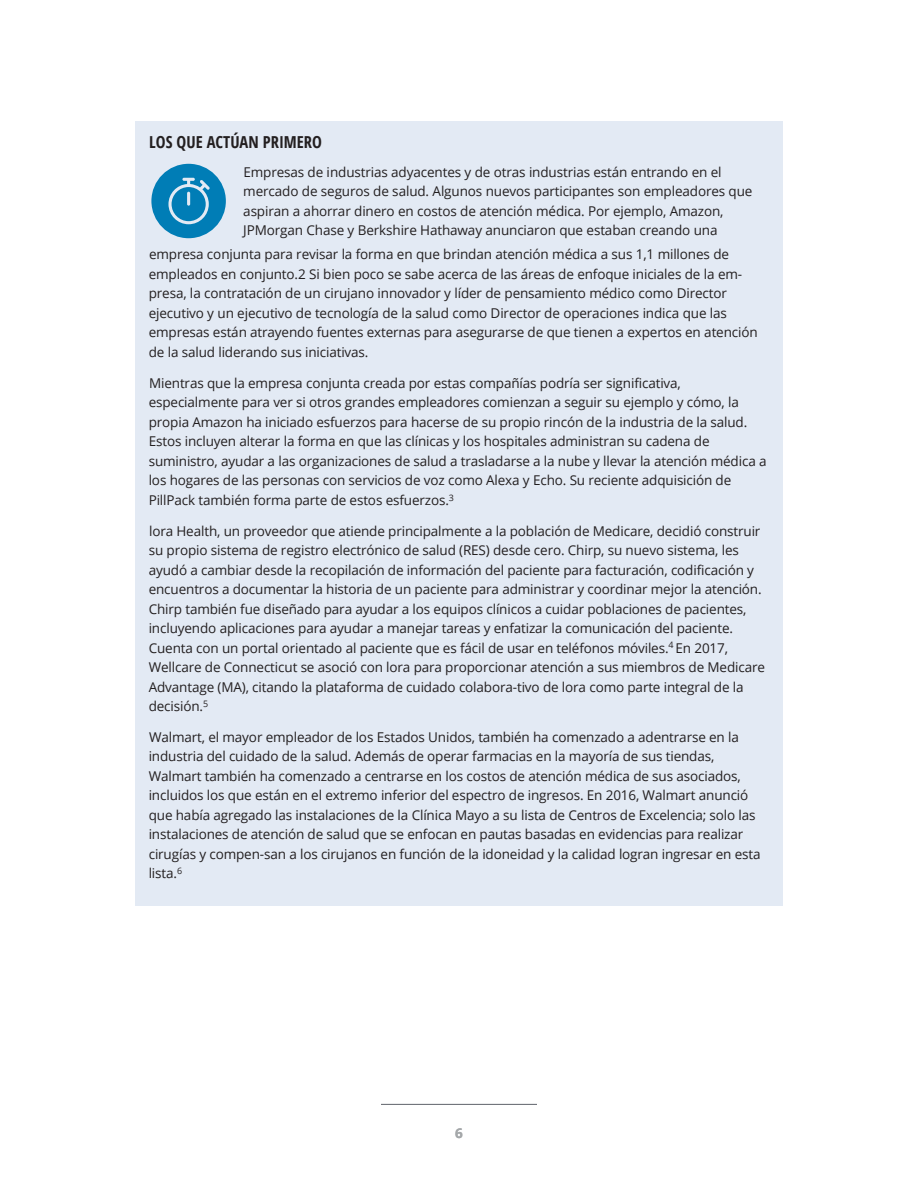
<style>
.page{position:relative;width:918px;height:1188px;background:#fff}
.page>*{position:absolute;margin:0;border:0;box-sizing:border-box;transform-origin:0 0}
.t1{font:700 16.5px "Open Sans Condensed";color:#231f20}
.t2{font:13.5px/19.5px "Open Sans";letter-spacing:-.01em;color:#231f20}
.t3{font:700 13.5px "Open Sans";color:#a5a8aa}
</style>
<div class="page">
<hr style="left:381px;top:1104px;width:156px;height:1px;background:#5f636a">
<div style="left:135px;top:122px;width:648px;height:784px;background:#e3eaf4"></div>
<svg style="left:151px;top:164px;width:75px;height:74px"></svg>
<p class="t1" style="left:149px;top:130px;width:174px">LOS QUE ACTÚAN PRIMERO</p>
<p class="t2" style="left:243px;top:162px;width:511px">Empresas de industrias adyacentes y de otras industrias están entrando en el mercado de seguros de salud. Algunos nuevos participantes son empleadores que aspiran a ahorrar dinero en costos de atención médica. Por ejemplo, Amazon, JPMorgan Chase y Berkshire Hathaway anunciaron que estaban creando una</p>
<p class="t2" style="left:149px;top:244px;width:611px">empresa conjunta para revisar la forma en que brindan atención médica a sus 1,1 millones de empleados en conjunto.2 Si bien poco se sabe acerca de las áreas de enfoque iniciales de la em&shy;presa, la contratación de un cirujano innovador y líder de pensamiento médico como Director ejecutivo y un ejecutivo de tecnología de la salud como Director de operaciones indica que las empresas están atrayendo fuentes externas para asegurarse de que tienen a expertos en atención de la salud liderando sus iniciativas.</p>
<p class="t2" style="left:149px;top:373px;width:619px">Mientras que la empresa conjunta creada por estas compañías podría ser significativa, especialmente para ver si otros grandes empleadores comienzan a seguir su ejemplo y cómo, la propia Amazon ha iniciado esfuerzos para hacerse de su propio rincón de la industria de la salud.<br>Estos incluyen alterar la forma en que las clínicas y los hospitales administran su cadena de suministro, ayudar a las organizaciones de salud a trasladarse a la nube y llevar la atención médica a los hogares de las personas con servicios de voz como Alexa y Echo. Su reciente adquisición de PillPack también forma parte de estos esfuerzos.<sup>3</sup></p>
<p class="t2" style="left:149px;top:521px;width:618px">lora Health, un proveedor que atiende principalmente a la población de Medicare, decidió construir su propio sistema de registro electrónico de salud (RES) desde cero. Chirp, su nuevo sistema, les ayudó a cambiar desde la recopilación de información del paciente para facturación, codificación y encuentros a documentar la historia de un paciente para administrar y coordinar mejor la atención.<br>Chirp también fue diseñado para ayudar a los equipos clínicos a cuidar poblaciones de pacientes, incluyendo aplicaciones para ayudar a manejar tareas y enfatizar la comunicación del paciente.<br>Cuenta con un portal orientado al paciente que es fácil de usar en teléfonos móviles.<sup>4</sup> En 2017, Wellcare de Connecticut se asoció con lora para proporcionar atención a sus miembros de Medicare Advantage (MA), citando la plataforma de cuidado colabora-tivo de lora como parte integral de la decisión.<sup>5</sup></p>
<p class="t2" style="left:149px;top:727px;width:613px">Walmart, el mayor empleador de los Estados Unidos, también ha comenzado a adentrarse en la industria del cuidado de la salud. Además de operar farmacias en la mayoría de sus tiendas, Walmart también ha comenzado a centrarse en los costos de atención médica de sus asociados, incluidos los que están en el extremo inferior del espectro de ingresos. En 2016, Walmart anunció que había agregado las instalaciones de la Clínica Mayo a su lista de Centros de Excelencia; solo las instalaciones de atención de salud que se enfocan en pautas basadas en evidencias para realizar cirugías y compen-san a los cirujanos en función de la idoneidad y la calidad logran ingresar en esta lista.<sup>6</sup></p>
<p class="t3" style="left:455px;top:1123px;width:9px">6</p>
</div>
